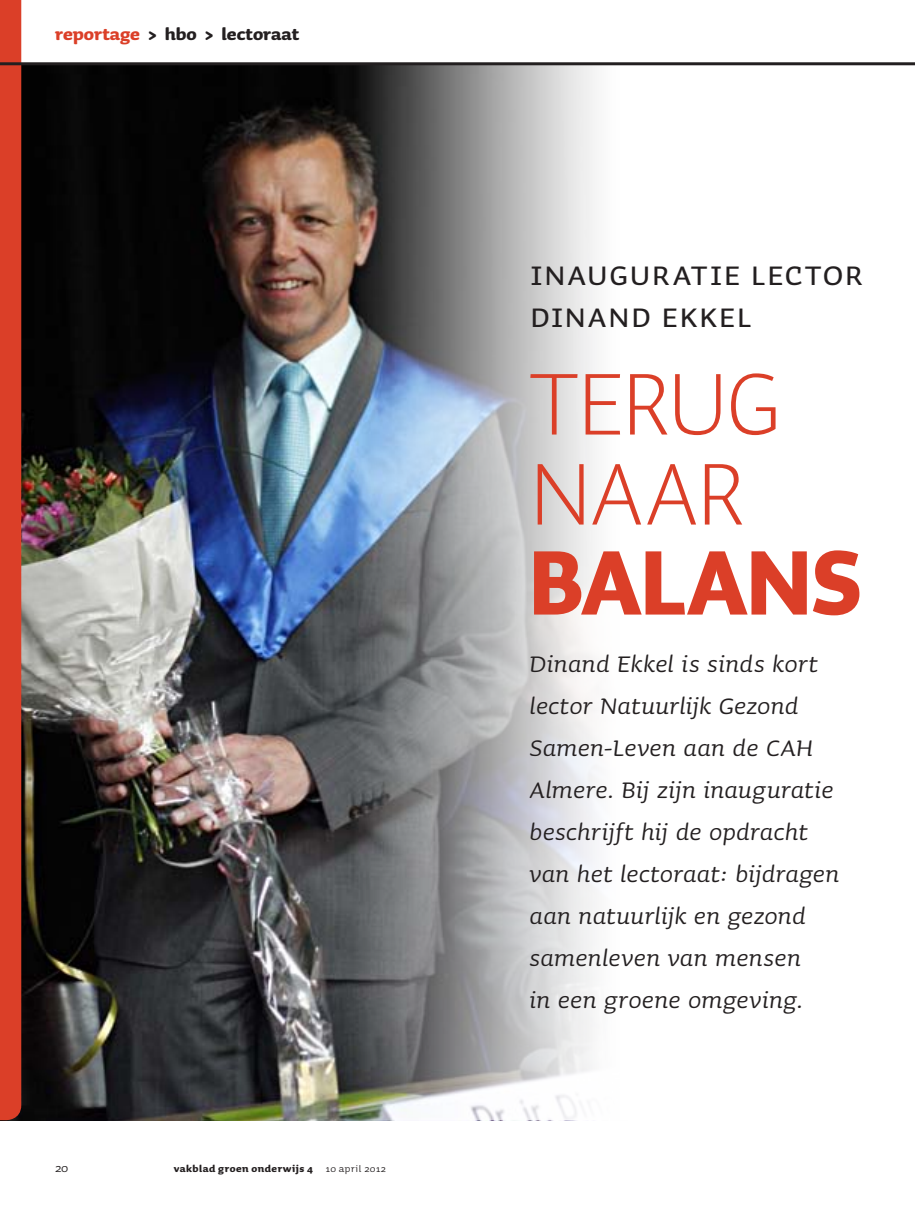
<style>
.page{position:relative;width:915px;height:1212px;background:#fff}
.page>*{position:absolute;margin:0;border:0;box-sizing:border-box;transform-origin:0 0}
.t1{font:300 90px/90px "Auto 1";letter-spacing:-.02em;color:#db3f28}
.t2{font:900 90px "Auto 1";color:#db3f28}
.t3{font:36px/42px "Auto 1 Regular Sm Cp";color:#231f20}
.t4{font:italic 30px/42px "Sauna";letter-spacing:.01em;color:#231f20}
.t5{font:700 21px "Sauna";color:#231f20}
.t6{font:15px "Sauna";color:#231f20}
.t7{font:700 12px "Sauna";letter-spacing:.04em;color:#231f20}
.s1{color:#db3f28}
.s2{font-weight:400}
</style>
<div class="page">
<img style="left:21px;top:65px;width:332px;height:1055px">
<svg style="left:353px;top:65px;width:275px;height:1055px"></svg>
<div style="left:0;top:0;width:21px;height:1120px;background:#db3f28"></div>
<hr style="left:0;top:62px;width:914px;height:3px;background:#231f20">
<p class="t5" style="left:55px;top:23px;width:245px"><span class="s1">reportage</span> &gt; hbo &gt; lectoraat</p>
<p class="t6" style="left:55px;top:1160px;width:14px">20</p>
<p class="t7" style="left:174px;top:1162px;width:213px">vakblad groen onderwijs 4 <span class="s2">10 april 2012</span></p>
<p class="t3" style="left:529px;top:254px;width:336px">Inauguratie lector<br>Dinand Ekkel</p>
<h1 class="t1" style="left:529px;top:358px;width:243px">TERUG<br>NAAR</h1>
<h1 class="t2" style="left:529px;top:525px;width:272px">BALANS</h1>
<p class="t4" style="left:529px;top:642px;width:311px">Dinand Ekkel is sinds kort lector Natuurlijk Gezond<br>Samen-Leven aan de CAH<br>Almere. Bij zijn inauguratie beschrijft hij de opdracht van het lectoraat: bijdragen aan natuurlijk en gezond samenleven van mensen<br>in een groene omgeving.</p>
</div>
